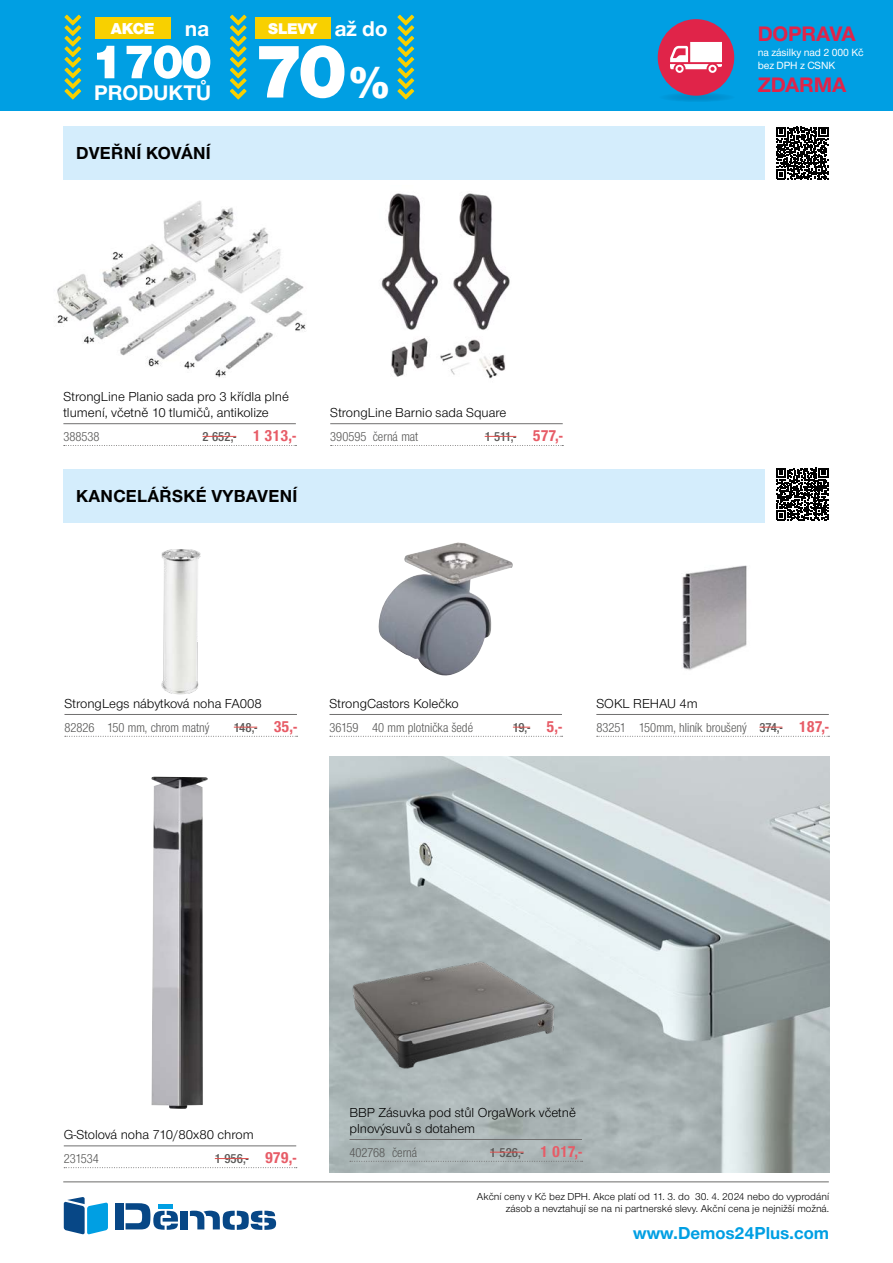
<style>
.page{position:relative;width:893px;height:1263px;background:#fff}
.page>*{position:absolute;margin:0;border:0;box-sizing:border-box;transform-origin:0 0}
.t1{font:900 79.35px "Nimbus Sans Novus TOT";color:#fff}
.t2{font:700 22.2px "Nimbus Sans Novus TOT";color:#fff}
.t3{font:700 21.9px "Nimbus Sans Novus TOT";color:#fff}
.t4{font:700 21.75px "Nimbus Sans Novus TOT";letter-spacing:-.01em;color:#e02449}
.t5{font:700 18px "Nimbus Sans Novus TOT";letter-spacing:.015em;color:#000}
.t6{font:700 18px "Nimbus Sans Novus TOT";color:#009fe3}
.t7{font:900 16.35px "Nimbus Sans Novus TOT";color:#fff}
.t8{font:900 16.05px "Nimbus Sans Novus TOT";letter-spacing:-.015em;color:#fff}
.t9{font:13.5px/16.2px "Nimbus Sans Novus TOT";color:#000}
.t10{font:13.5px "Nimbus Sans Novus TOT Reg Con";color:#575756}
.t11{font:13.5px "Nimbus Sans Novus TOT Sem Bol Con";color:#575756}
.t12{font:500 10.8px/13px "Nimbus Sans Novus TOT";letter-spacing:-.01em;color:#fff}
.t13{font:10.5px/12.6px "Nimbus Sans Novus TOT";color:#000;text-align:right}
.s1{font-size:47.55px}
.s2{font-family:"Nimbus San Nov Con";font-weight:700;font-size:16.5px;color:#e75c67}
.s3{font-family:"Nimbus Sans Novus TOT Sem Bol Con"}
</style>
<div class="page">
<img style="left:330px;top:757px;width:499px;height:415px">
<img style="left:161px;top:549px;width:40px;height:146px">
<img style="left:682px;top:565px;width:65px;height:105px">
<img style="left:378px;top:542px;width:135px;height:134px">
<img style="left:342px;top:937px;width:233px;height:155px">
<img style="left:381px;top:193px;width:129px;height:186px">
<img style="left:57px;top:201px;width:249px;height:177px">
<img style="left:151px;top:777px;width:57px;height:332px">
<div style="left:0;top:0;width:893px;height:111px;background:#009fe3"></div>
<hr style="left:63px;top:1181px;width:766px;height:1px;background:#9d9d9c">
<div style="left:115px;top:1203px;width:8px;height:26px;background:#074786"></div>
<svg style="left:126px;top:1203px;width:52px;height:27px"></svg>
<div style="left:181px;top:1211px;width:7px;height:18px;background:#074786"></div>
<svg style="left:190px;top:1211px;width:86px;height:19px"></svg>
<hr style="left:159px;top:1205px;width:14px;height:4px;background:#009fe3">
<svg style="left:64px;top:1197px;width:44px;height:37px"></svg>
<div style="left:659px;top:93px;width:76px;height:9px;background:#0092d2;border-radius:50%"></div>
<div style="left:658px;top:19px;width:76px;height:77px;background:#e02449;border-radius:50%"></div>
<svg style="left:670px;top:42px;width:52px;height:31px"></svg>
<svg style="left:97px;top:45px;width:113px;height:34px"></svg>
<div style="left:95px;top:18px;width:76px;height:21px;background:#f8d000"></div>
<div style="left:255px;top:18px;width:76px;height:21px;background:#f8d000"></div>
<svg style="left:230px;top:15px;width:17px;height:85px"></svg>
<svg style="left:64px;top:15px;width:17px;height:85px"></svg>
<svg style="left:397px;top:15px;width:17px;height:85px"></svg>
<hr style="left:64px;top:714px;width:233px;height:1px;background:#706f6f">
<svg style="left:65px;top:736px;width:233px;height:1px"></svg>
<svg style="left:234px;top:727px;width:23px;height:1px"></svg>
<hr style="left:596px;top:714px;width:233px;height:1px;background:#706f6f">
<svg style="left:597px;top:736px;width:232px;height:1px"></svg>
<svg style="left:759px;top:727px;width:23px;height:1px"></svg>
<hr style="left:329px;top:714px;width:233px;height:1px;background:#706f6f">
<svg style="left:330px;top:736px;width:233px;height:1px"></svg>
<svg style="left:513px;top:727px;width:17px;height:1px"></svg>
<div style="left:63px;top:469px;width:702px;height:53px;background:#d4edfc"></div>
<svg style="left:776px;top:468px;width:52px;height:52px"></svg>
<hr style="left:350px;top:1139px;width:232px;height:1px;background:#706f6f">
<svg style="left:350px;top:1161px;width:233px;height:1px"></svg>
<hr style="left:490px;top:1152px;width:34px;height:1px;background:#dd4e4c">
<hr style="left:330px;top:423px;width:233px;height:1px;background:#706f6f">
<svg style="left:331px;top:445px;width:232px;height:1px"></svg>
<hr style="left:485px;top:436px;width:31px;height:1px;background:#dd4e4c">
<hr style="left:63px;top:423px;width:233px;height:1px;background:#706f6f">
<svg style="left:64px;top:445px;width:232px;height:1px"></svg>
<hr style="left:203px;top:436px;width:33px;height:1px;background:#dd4e4c">
<div style="left:63px;top:126px;width:702px;height:53px;background:#d4edfc"></div>
<svg style="left:776px;top:127px;width:52px;height:52px"></svg>
<hr style="left:64px;top:1145px;width:232px;height:1px;background:#706f6f">
<svg style="left:64px;top:1167px;width:233px;height:1px"></svg>
<hr style="left:215px;top:1158px;width:34px;height:1px;background:#dd4e4c">
<h2 class="t2" style="left:185px;top:15px;width:26px">na</h2>
<h2 class="t2" style="left:335px;top:15px;width:54px">až do</h2>
<h1 class="t1" style="left:255px;top:25px;width:136px">70<span class="s1">%</span></h1>
<p class="t7" style="left:111px;top:19px;width:45px">AKCE</p>
<p class="t8" style="left:268px;top:19px;width:51px">SLEVY</p>
<h3 class="t3" style="left:94px;top:80px;width:118px">PRODUKTŮ</h3>
<h3 class="t5" style="left:76px;top:142px;width:136px">DVEŘNÍ KOVÁNÍ</h3>
<h3 class="t4" style="left:758px;top:21px;width:99px">DOPRAVA</h3>
<p class="t12" style="left:758px;top:46px;width:107px">na zásilky nad 2 000 Kč bez DPH z CSNK</p>
<h3 class="t4" style="left:758px;top:72px;width:90px">ZDARMA</h3>
<p class="t9" style="left:63px;top:388px;width:227px">StrongLine Planio sada pro 3 křídla plné tlumení, včetně 10 tlumičů, antikolize</p>
<p class="t10" style="left:63px;top:429px;width:38px">388538</p>
<p class="t11" style="left:203px;top:429px;width:95px">2 652,- <span class="s2">1 313,-</span></p>
<h3 class="t5" style="left:76px;top:486px;width:223px">KANCELÁŘSKÉ VYBAVENÍ</h3>
<p class="t9" style="left:330px;top:404px;width:178px">StrongLine Barnio sada Square</p>
<p class="t10" style="left:330px;top:429px;width:90px">390595 černá mat</p>
<p class="t11" style="left:485px;top:429px;width:80px">1 511,- <span class="s2">577,-</span></p>
<p class="t9" style="left:64px;top:695px;width:199px">StrongLegs nábytková noha FA008</p>
<p class="t10" style="left:64px;top:720px;width:147px">82826 150 mm, chrom matný</p>
<p class="t11" style="left:234px;top:719px;width:65px">148,- <span class="s2">35,-</span></p>
<p class="t9" style="left:329px;top:695px;width:131px">StrongCastors Kolečko</p>
<p class="t10" style="left:329px;top:720px;width:145px">36159 40 mm plotnička šedé</p>
<p class="t11" style="left:513px;top:719px;width:51px">19,- <span class="s2">5,-</span></p>
<p class="t9" style="left:596px;top:695px;width:103px">SOKL REHAU 4m</p>
<p class="t10" style="left:596px;top:720px;width:234px">83251 150mm, hliník broušený <span class="s3">374,-</span> <span class="s2">187,-</span></p>
<p class="t9" style="left:64px;top:1127px;width:191px">G-Stolová noha 710/80x80 chrom</p>
<p class="t10" style="left:64px;top:1151px;width:37px">231534</p>
<p class="t11" style="left:215px;top:1151px;width:83px">1 956,- <span class="s2">979,-</span></p>
<p class="t9" style="left:350px;top:1104px;width:228px">BBP Zásuvka pod stůl OrgaWork včetně plnovýsuvů s dotahem</p>
<p class="t10" style="left:350px;top:1145px;width:69px">402768 černá</p>
<p class="t11" style="left:490px;top:1144px;width:94px">1 526,- <span class="s2">1 017,-</span></p>
<p class="t13" style="left:477px;top:1190px;width:354px">Akční ceny v Kč bez DPH. Akce platí od 11. 3. do 30. 4. 2024 nebo do vyprodání zásob a nevztahují se na ni partnerské slevy. Akční cena je nejnižší možná.</p>
<h3 class="t6" style="left:633px;top:1222px;width:197px">www.Demos24Plus.com</h3>
</div>
